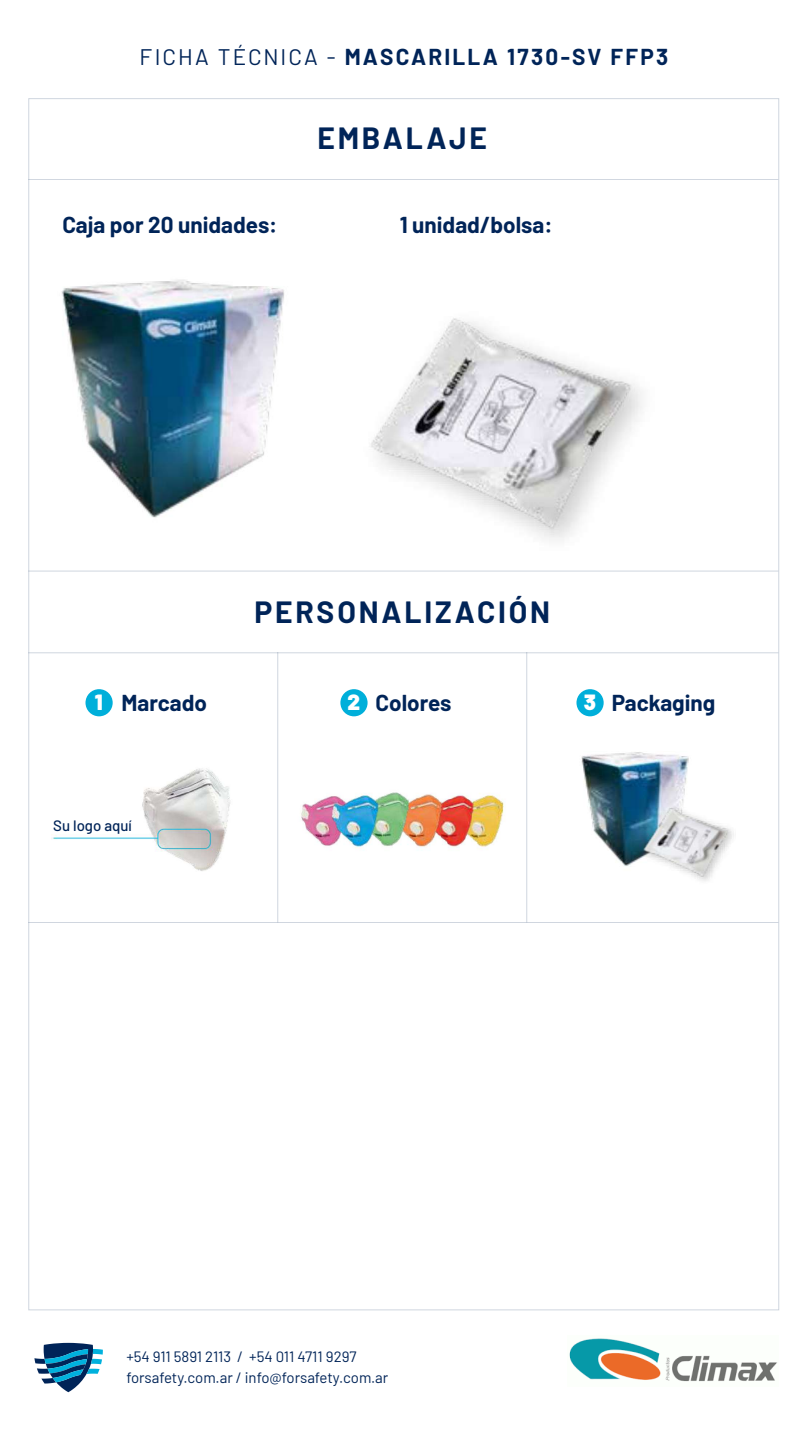
<style>
.page{position:relative;width:810px;height:1440px;background:#fff}
.page>*{position:absolute;margin:0;border:0;box-sizing:border-box;transform-origin:0 0}
.t1{font:700 30px "Barlow";letter-spacing:.09em;color:#002458}
.t2{font:700 22.5px "Barlow";color:#002458}
.t3{font:700 22.5px "Barlow";letter-spacing:.1em;color:#002458}
.t4{font:15px/21.1px "Barlow";color:#002458}
.t5{font:500 15px "Barlow";color:#002458}
.s1{font-weight:400}
.s2{font-weight:900;font-size:21.98px;color:#fff}
</style>
<div class="page">
<svg style="left:34px;top:1343px;width:69px;height:49px"></svg>
<img style="left:569px;top:1338px;width:208px;height:44px">
<hr style="left:277px;top:652px;width:1px;height:270px;background:#062957">
<hr style="left:526px;top:652px;width:1px;height:270px;background:#062957">
<hr style="left:28px;top:922px;width:750px;height:1px;background:#062957">
<hr style="left:28px;top:179px;width:750px;height:1px;background:#062957">
<hr style="left:28px;top:652px;width:750px;height:1px;background:#062957">
<hr style="left:28px;top:571px;width:750px;height:1px;background:#062957">
<div style="left:86px;top:689px;width:27px;height:27px;background:#00afda;border-radius:50%"></div>
<div style="left:340px;top:689px;width:28px;height:27px;background:#00afda;border-radius:50%"></div>
<div style="left:576px;top:689px;width:28px;height:27px;background:#00afda;border-radius:50%"></div>
<img style="left:51px;top:768px;width:179px;height:103px">
<img style="left:301px;top:792px;width:203px;height:56px">
<img style="left:61px;top:279px;width:581px;height:261px">
<img style="left:581px;top:752px;width:153px;height:129px">
<h2 class="t3" style="left:139px;top:40px;width:530px"><span class="s1">FICHA TÉCNICA -</span> MASCARILLA 1730-SV FFP3</h2>
<h2 class="t2" style="left:62px;top:208px;width:217px">Caja por 20 unidades:</h2>
<h1 class="t1" style="left:318px;top:116px;width:171px">EMBALAJE</h1>
<h2 class="t2" style="left:400px;top:208px;width:154px">1 unidad/bolsa:</h2>
<h1 class="t1" style="left:254px;top:590px;width:297px">PERSONALIZACIÓN</h1>
<h2 class="t2" style="left:95px;top:686px;width:114px"><span class="s2">1</span> Marcado</h2>
<h2 class="t2" style="left:347px;top:686px;width:106px"><span class="s2">2</span> Colores</h2>
<h2 class="t2" style="left:584px;top:686px;width:133px"><span class="s2">3</span> Packaging</h2>
<p class="t5" style="left:53px;top:815px;width:80px">Su logo aquí</p>
<p class="t4" style="left:126px;top:1345px;width:264px">+54 911 5891 2113 / +54 011 4711 9297 forsafety.com.ar / info@forsafety.com.ar</p>
</div>
